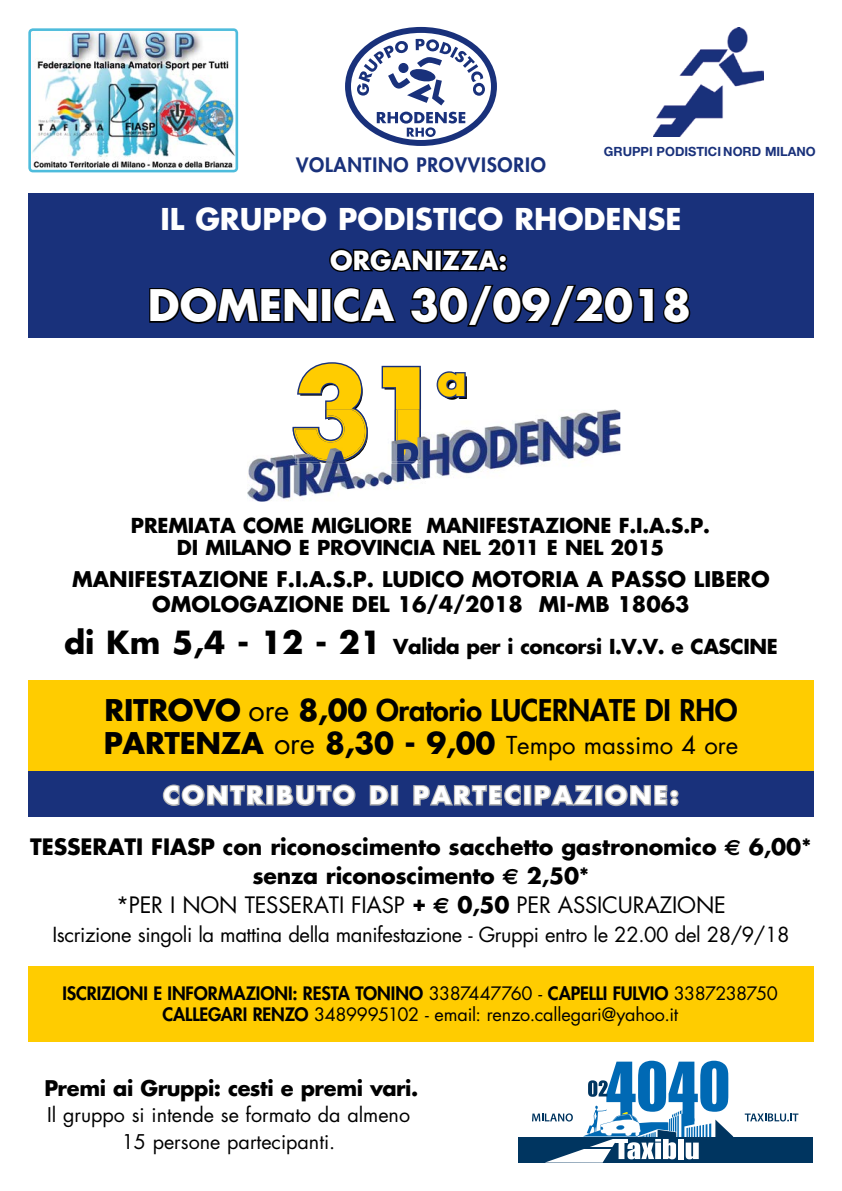
<style>
.page{position:relative;width:842px;height:1191px;background:#fff}
.page>*{position:absolute;margin:0;border:0;box-sizing:border-box;transform-origin:0 0}
.t1{font:700 119.8px "Futura Std";color:#fc0}
.t2{font:700 44px "Futura Std";color:#fc0}
.t3{font:700 42.2px "Futura Std";color:#fff}
.t4{font:700 29.2px/33.2px "Futura Std";letter-spacing:-.01em;color:#000}
.t5{font:700 29.2px "Futura Std";color:#fff}
.t6{font:700 25.6px "Futura Std";color:#fff}
.t7{font:700 23.8px "Futura Std";letter-spacing:.11em;color:#fff}
.t8{font:700 22px/29px "Futura Std";letter-spacing:-.005em;color:#000;text-align:center}
.t9{font:700 21px/25.6px "Futura Std";color:#000;text-align:center}
.t10{font:700 21px "Futura Std";letter-spacing:-.02em;color:#000}
.t11{font:20.2px "Futura Std";letter-spacing:-.02em;color:#000}
.t12{font:700 20px/22px "Futura Std";letter-spacing:-.01em;color:#000;text-align:center}
.t13{font:19.8px/26.8px "Futura Std";color:#000;text-align:center}
.t14{font:800 19.4px "Futura Std";letter-spacing:.04em;color:#19317b}
.t15{font:800 18px/21.6px "Futura Std";letter-spacing:-.005em;color:#000;text-align:center}
.t16{font:700 12.6px "Helvetica Neue LT Std";color:#19317b}
.s1{font-size:31px}
.s2{font-weight:400}
.s3{font-weight:800}
.s4{font-weight:400;font-size:24px}
.s5{font-family:"Euro Sans"}
</style>
<div class="page">
<img style="left:28px;top:28px;width:210px;height:144px">
<div style="left:28px;top:680px;width:786px;height:93px;background:#fc0"></div>
<div style="left:28px;top:966px;width:786px;height:75px;background:#fc0"></div>
<div style="left:28px;top:193px;width:786px;height:145px;background:#19317b"></div>
<svg style="left:149px;top:287px;width:170px;height:37px"></svg>
<div style="left:321px;top:288px;width:11px;height:35px;border:3px solid #000"></div>
<svg style="left:331px;top:287px;width:66px;height:37px"></svg>
<svg style="left:410px;top:284px;width:245px;height:43px"></svg>
<svg style="left:663px;top:286px;width:28px;height:38px"></svg>
<svg style="left:329px;top:248px;width:171px;height:24px"></svg>
<div style="left:498px;top:263px;width:9px;height:9px;border:3px solid #000;border-radius:50%"></div>
<div style="left:498px;top:254px;width:9px;height:9px;border:3px solid #000;border-radius:50%"></div>
<div style="left:28px;top:771px;width:786px;height:46px;background:#19317b"></div>
<svg style="left:162px;top:784px;width:107px;height:23px"></svg>
<div style="left:266px;top:785px;width:8px;height:20px;border:3px solid #b1b2b3"></div>
<svg style="left:276px;top:784px;width:80px;height:23px"></svg>
<svg style="left:369px;top:785px;width:20px;height:21px"></svg>
<div style="left:391px;top:785px;width:7px;height:20px;border:3px solid #b1b2b3"></div>
<svg style="left:413px;top:784px;width:108px;height:22px"></svg>
<div style="left:524px;top:785px;width:7px;height:20px;border:3px solid #b1b2b3"></div>
<svg style="left:534px;top:785px;width:63px;height:21px"></svg>
<div style="left:595px;top:785px;width:7px;height:20px;border:3px solid #b1b2b3"></div>
<svg style="left:604px;top:784px;width:64px;height:23px"></svg>
<div style="left:670px;top:798px;width:8px;height:8px;border:3px solid #b1b2b3;border-radius:50%"></div>
<div style="left:670px;top:790px;width:8px;height:8px;border:3px solid #b1b2b3;border-radius:50%"></div>
<img style="left:653px;top:28px;width:110px;height:109px">
<svg style="left:436px;top:371px;width:30px;height:28px"></svg>
<svg style="left:297px;top:362px;width:124px;height:47px"></svg>
<img style="left:247px;top:409px;width:373px;height:92px">
<img style="left:293px;top:409px;width:128px;height:53px">
<img style="left:295px;top:409px;width:124px;height:52px">
<svg style="left:345px;top:27px;width:152px;height:119px"></svg>
<div style="left:518px;top:1136px;width:295px;height:26px;background:#003560"></div>
<svg style="left:532px;top:1060px;width:201px;height:102px"></svg>
<svg style="left:745px;top:1113px;width:53px;height:8px"></svg>
<p class="t14" style="left:296px;top:152px;width:251px">VOLANTINO PROVVISORIO</p>
<p class="t16" style="left:604px;top:144px;width:213px">GRUPPI PODISTICI NORD MILANO</p>
<h3 class="t5" style="left:160px;top:200px;width:523px">IL GRUPPO PODISTICO RHODENSE</h3>
<p class="t6" style="left:330px;top:243px;width:179px">ORGANIZZA:</p>
<h3 class="t3" style="left:148px;top:277px;width:545px">DOMENICA 30/09/2018</h3>
<h1 class="t1" style="left:290px;top:333px;width:158px">31</h1>
<h2 class="t2" style="left:437px;top:350px;width:32px">a</h2>
<p class="t12" style="left:131px;top:514px;width:580px">PREMIATA COME MIGLIORE MANIFESTAZIONE F.I.A.S.P.<br>DI MILANO E PROVINCIA NEL 2011 E NEL 2015</p>
<p class="t9" style="left:72px;top:566px;width:699px">MANIFESTAZIONE F.I.A.S.P. LUDICO MOTORIA A PASSO LIBERO<br>OMOLOGAZIONE DEL 16/4/2018 MI-MB 18063</p>
<p class="t12" style="left:64px;top:635px;width:715px"><span class="s1">di Km 5,4 - 12 - 21</span> Valida per i concorsi I.V.V. e CASCINE</p>
<h3 class="t4" style="left:104px;top:693px;width:636px">RITROVO <span class="s2">ore</span> 8,00 <span class="s3">Oratorio LUCERNATE DI RHO<br></span>PARTENZA <span class="s2">ore</span> 8,30 - 9,00 <span class="s4">Tempo massimo 4 ore</span></h3>
<p class="t7" style="left:163px;top:779px;width:516px">CONTRIBUTO DI PARTECIPAZIONE:</p>
<p class="t8" style="left:30px;top:832px;width:783px">TESSERATI FIASP con riconoscimento sacchetto gastronomico <span class="s5">€</span> 6,00* senza riconoscimento <span class="s5">€</span> 2,50*<br><span class="s2">*PER I NON TESSERATI FIASP</span> + <span class="s5">€</span> 0,50 <span class="s2">PER ASSICURAZIONE</span></p>
<p class="t11" style="left:53px;top:921px;width:738px">Iscrizione singoli la mattina della manifestazione - Gruppi entro le 22.00 del 28/9/18</p>
<p class="t15" style="left:63px;top:982px;width:717px">ISCRIZIONI E INFORMAZIONI: RESTA TONINO <span class="s2">3387447760 -</span> CAPELLI FULVIO <span class="s2">3387238750<br></span>CALLEGARI RENZO <span class="s2">3489995102 - email: renzo.callegari@yahoo.it</span></p>
<p class="t10" style="left:44px;top:1073px;width:375px">Premi ai Gruppi: cesti e premi vari.</p>
<p class="t13" style="left:47px;top:1102px;width:364px">Il gruppo si intende se formato da almeno<br>15 persone partecipanti.</p>
</div>
